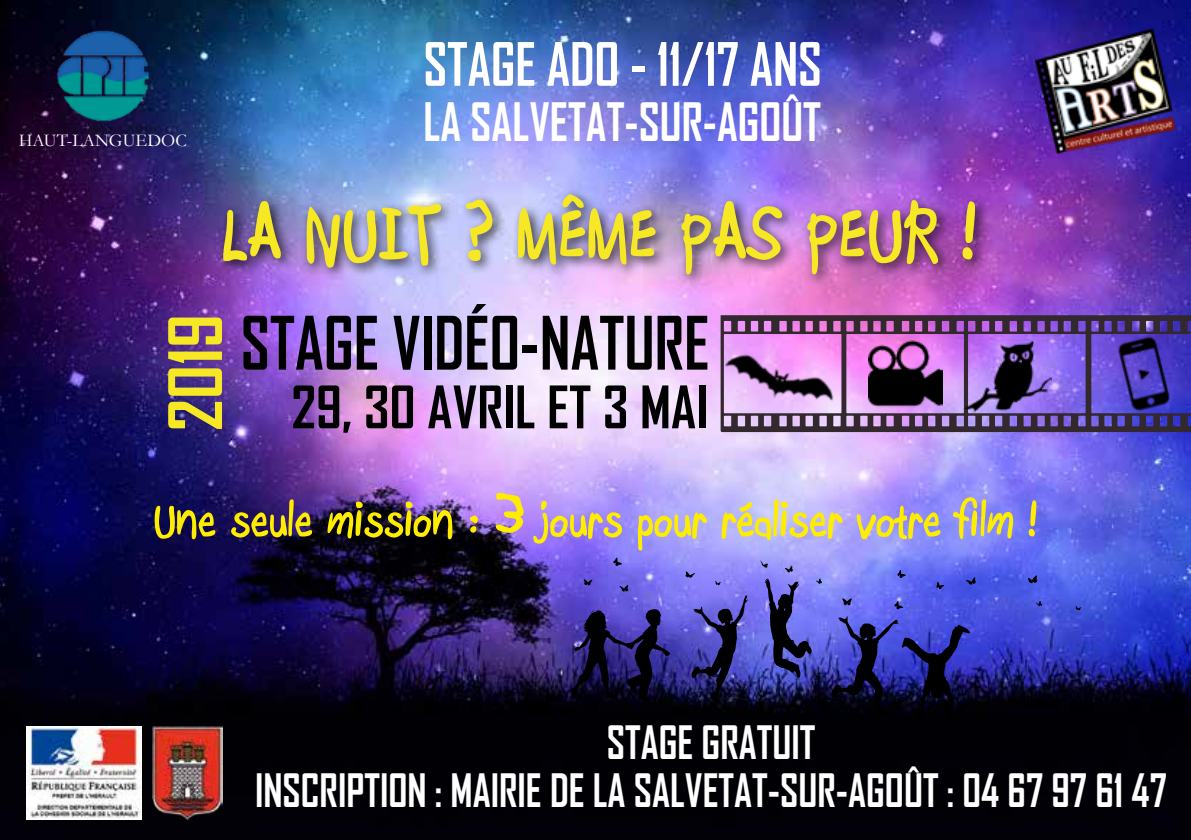
<style>
.page{position:relative;width:1191px;height:840px;background:#fff}
.page>*{position:absolute;margin:0;border:0;box-sizing:border-box;transform-origin:0 0}
.t1{font:700 84px "Boopee";color:#f6e824}
.t2{font:700 70.4px "Agency FB";color:#000;scale:.91 1}
.t3{font:700 70.4px "Agency FB";color:#f6e824;scale:1.04 1}
.t4{font:700 57.2px "Agency FB";color:#fff;scale:.91 1}
.t5{font:700 56px "Agency FB";color:#000}
.t6{font:700 52px "Boopee";color:#ffed00}
.t7{font:700 50.6px "Agency FB";color:#fff;scale:.91 1}
.t8{font:700 44px/48px "Agency FB";color:#fff;text-align:center;scale:.91 1}
.t9{font:18px "Garamond";color:#fff}
.s1{font-size:78px}
</style>
<div class="page">
<img style="left:0;top:0;width:1191px;height:839px">
<svg style="left:571px;top:608px;width:99px;height:93px;background:#241e5a"></svg>
<svg style="left:691px;top:594px;width:57px;height:110px;background:#3b3983"></svg>
<svg style="left:831px;top:616px;width:139px;height:104px;background:#23266e"></svg>
<svg style="left:1028px;top:575px;width:9px;height:8px"></svg>
<svg style="left:966px;top:577px;width:10px;height:7px"></svg>
<svg style="left:685px;top:571px;width:10px;height:6px"></svg>
<svg style="left:715px;top:580px;width:6px;height:5px"></svg>
<svg style="left:1075px;top:605px;width:6px;height:5px"></svg>
<svg style="left:842px;top:597px;width:10px;height:8px"></svg>
<svg style="left:894px;top:600px;width:9px;height:9px"></svg>
<svg style="left:613px;top:557px;width:9px;height:8px"></svg>
<svg style="left:936px;top:581px;width:8px;height:7px"></svg>
<svg style="left:760px;top:560px;width:62px;height:117px;background:#5b5cb3"></svg>
<svg style="left:1036px;top:600px;width:6px;height:6px"></svg>
<svg style="left:583px;top:578px;width:9px;height:7px"></svg>
<svg style="left:897px;top:569px;width:9px;height:8px"></svg>
<svg style="left:619px;top:584px;width:9px;height:7px"></svg>
<div style="left:217px;top:187px;width:772px;height:101px;background:#000;opacity:.75"></div>
<img style="left:27px;top:726px;width:114px;height:92px">
<img style="left:153px;top:726px;width:70px;height:92px">
<img style="left:1036px;top:28px;width:145px;height:131px">
<img style="left:44px;top:17px;width:118px;height:117px">
<img style="left:720px;top:315px;width:471px;height:117px">
<img style="left:710px;top:332px;width:140px;height:93px">
<img style="left:868px;top:336px;width:74px;height:73px">
<img style="left:963px;top:339px;width:88px;height:88px">
<img style="left:1100px;top:328px;width:89px;height:91px">
<p class="t9" style="left:19px;top:128px;width:169px">HAUT-LANGUEDOC</p>
<h3 class="t4" style="left:423px;top:29px;width:439px">STAGE ADO - 11/17 ANS</h3>
<p class="t7" style="left:423px;top:90px;width:438px">LA SALVETAT-SUR-AGOÛT</p>
<h1 class="t1" style="left:222px;top:184px;width:756px">LA NUIT ? MÊME PAS PEUR !</h1>
<h2 class="t3" style="left:152px;top:431px;width:114px;rotate:-90deg">2019</h2>
<h2 class="t2" style="left:241px;top:299px;width:516px">STAGE VIDÉO-NATURE</h2>
<p class="t5" style="left:291px;top:372px;width:418px">29, 30 AVRIL ET 3 MAI</p>
<p class="t6" style="left:154px;top:490px;width:885px">Une seule mission : <span class="s1">3</span> jours pour réaliser votre film !</p>
<p class="t8" style="left:255px;top:716px;width:1003px">STAGE GRATUIT<br>INSCRIPTION : MAIRIE DE LA SALVETAT-SUR-AGOÛT : 04 67 97 61 47</p>
</div>
